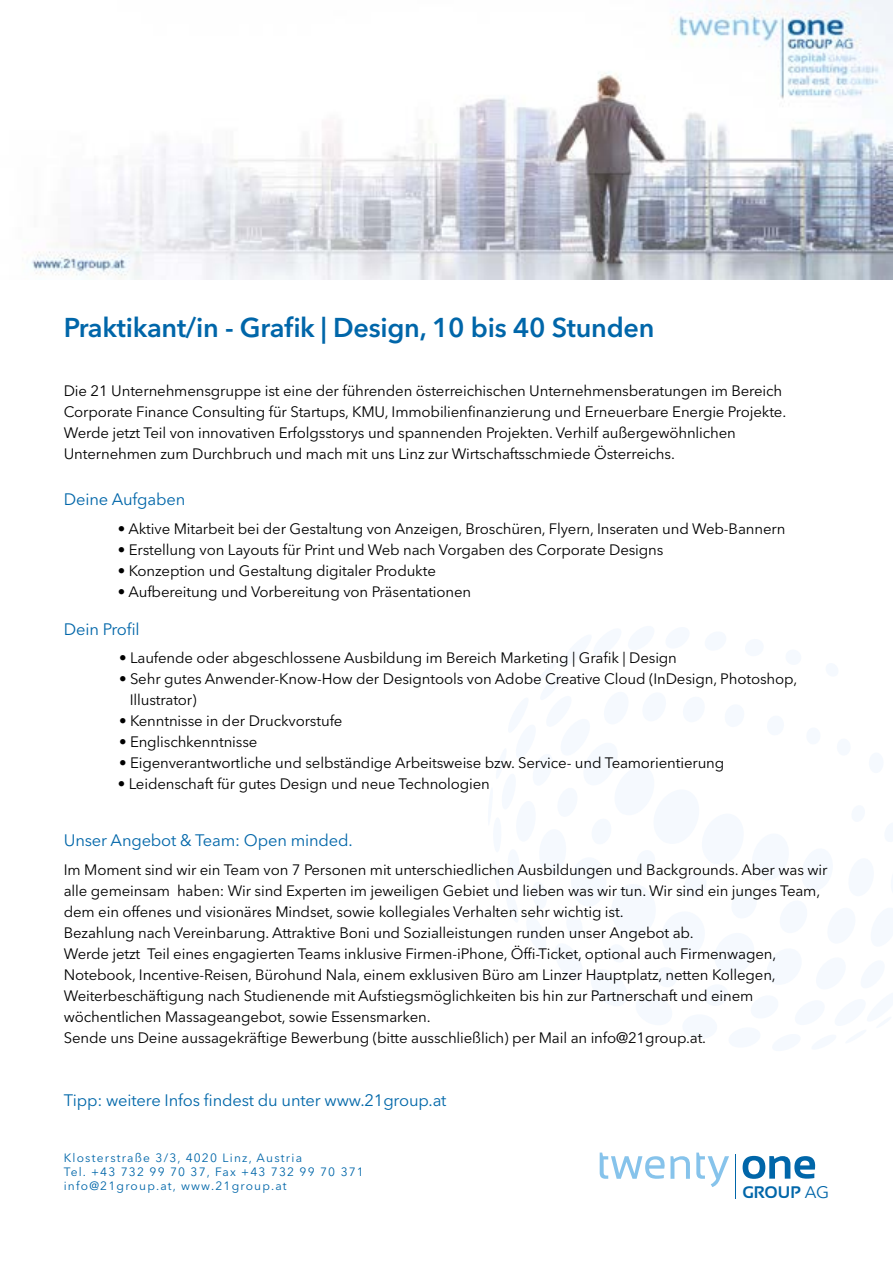
<style>
.page{position:relative;width:893px;height:1263px;background:#fff}
.page>*{position:absolute;margin:0;border:0;box-sizing:border-box;transform-origin:0 0}
.t1{font:600 27px "Avenir Next LT Pro";letter-spacing:-.01em;color:#0066a9}
.t2{font:700 16.8px "Sansation";color:#0066a9}
.t3{font:16.5px "Avenir Next LT Pro";letter-spacing:-.01em;color:#0066a9}
.t4{font:16.5px "Avenir Next LT Pro";letter-spacing:-.01em;color:#0067a9}
.t5{font:15px/21px "Avenir Next LT Pro";letter-spacing:-.01em;color:#000}
.t6{font:12px/14.4px "Avenir Next LT Pro";letter-spacing:.1em;color:#0066a9}
.s1{font-family:"Avenir Next";font-weight:400}
</style>
<div class="page">
<img style="left:31px;top:0;width:862px;height:280px">
<svg style="left:600px;top:1152px;width:90px;height:27px"></svg>
<svg style="left:696px;top:1152px;width:33px;height:35px"></svg>
<svg style="left:743px;top:1156px;width:73px;height:23px"></svg>
<hr style="left:735px;top:1154px;width:1px;height:45px;background:#0066a9">
<h1 class="t1" style="left:64px;top:311px;width:592px">Praktikant/in - Grafik | Design, 10 bis 40 Stunden</h1>
<p class="t5" style="left:64px;top:380px;width:724px">Die 21 Unternehmensgruppe ist eine der führenden österreichischen Unternehmensberatungen im Bereich Corporate Finance Consulting für Startups, KMU, Immobilienfinanzierung und Erneuerbare Energie Projekte.<br>Werde jetzt Teil von innovativen Erfolgsstorys und spannenden Projekten. Verhilf außergewöhnlichen Unternehmen zum Durchbruch und mach mit uns Linz zur Wirtschaftsschmiede Österreichs.</p>
<p class="t3" style="left:64px;top:490px;width:123px">Deine Aufgaben</p>
<p class="t5" style="left:118px;top:518px;width:669px">• Aktive Mitarbeit bei der Gestaltung von Anzeigen, Broschüren, Flyern, Inseraten und Web-Bannern</p>
<p class="t5" style="left:118px;top:539px;width:547px">• Erstellung von Layouts für Print und Web nach Vorgaben des Corporate Designs</p>
<p class="t5" style="left:118px;top:560px;width:320px">• Konzeption und Gestaltung digitaler Produkte</p>
<p class="t5" style="left:118px;top:581px;width:355px">• Aufbereitung und Vorbereitung von Präsentationen</p>
<p class="t3" style="left:64px;top:619px;width:77px">Dein Profil</p>
<p class="t5" style="left:119px;top:647px;width:559px">• Laufende oder abgeschlossene Ausbildung im Bereich Marketing | Grafik | Design</p>
<p class="t5" style="left:130px;top:668px;width:669px;text-indent:-11px">• Sehr gutes Anwender-Know-How der Designtools von Adobe Creative Cloud (InDesign, Photoshop,<br>Illustrator)</p>
<p class="t5" style="left:119px;top:710px;width:225px">• Kenntnisse in der Druckvorstufe</p>
<p class="t5" style="left:119px;top:731px;width:140px">• Englischkenntnisse</p>
<p class="t5" style="left:119px;top:752px;width:607px">• Eigenverantwortliche und selbständige Arbeitsweise bzw. Service- und Teamorientierung</p>
<p class="t5" style="left:118px;top:773px;width:374px">• Leidenschaft für gutes Design und neue Technologien</p>
<p class="t3" style="left:64px;top:830px;width:290px">Unser Angebot &amp; Team: Open minded.</p>
<p class="t5" style="left:64px;top:859px;width:765px">Im Moment sind wir ein Team von 7 Personen mit unterschiedlichen Ausbildungen und Backgrounds. Aber was wir alle gemeinsam haben: Wir sind Experten im jeweiligen Gebiet und lieben was wir tun. Wir sind ein junges Team, dem ein offenes und visionäres Mindset, sowie kollegiales Verhalten sehr wichtig ist.<br>Bezahlung nach Vereinbarung. Attraktive Boni und Sozialleistungen runden unser Angebot ab.<br>Werde jetzt Teil eines engagierten Teams inklusive Firmen-iPhone, Öffi-Ticket, optional auch Firmenwagen, Notebook, Incentive-Reisen, Bürohund Nala, einem exklusiven Büro am Linzer Hauptplatz, netten Kollegen, Weiterbeschäftigung nach Studienende mit Aufstiegsmöglichkeiten bis hin zur Partnerschaft und einem wöchentlichen Massageangebot, sowie Essensmarken.<br>Sende uns Deine aussagekräftige Bewerbung (bitte ausschließlich) per Mail an info@21group.at.</p>
<p class="t4" style="left:64px;top:1090px;width:384px">Tipp: weitere Infos findest du unter www.21group.at</p>
<p class="t6" style="left:64px;top:1150px;width:302px">Klosterstraße 3/3, 4020 Linz, Austria<br>Tel. +43 732 99 70 37, Fax +43 732 99 70 371 info@21group.at, www.21group.at</p>
<p class="t2" style="left:742px;top:1183px;width:88px">GROUP <span class="s1">AG</span></p>
</div>
